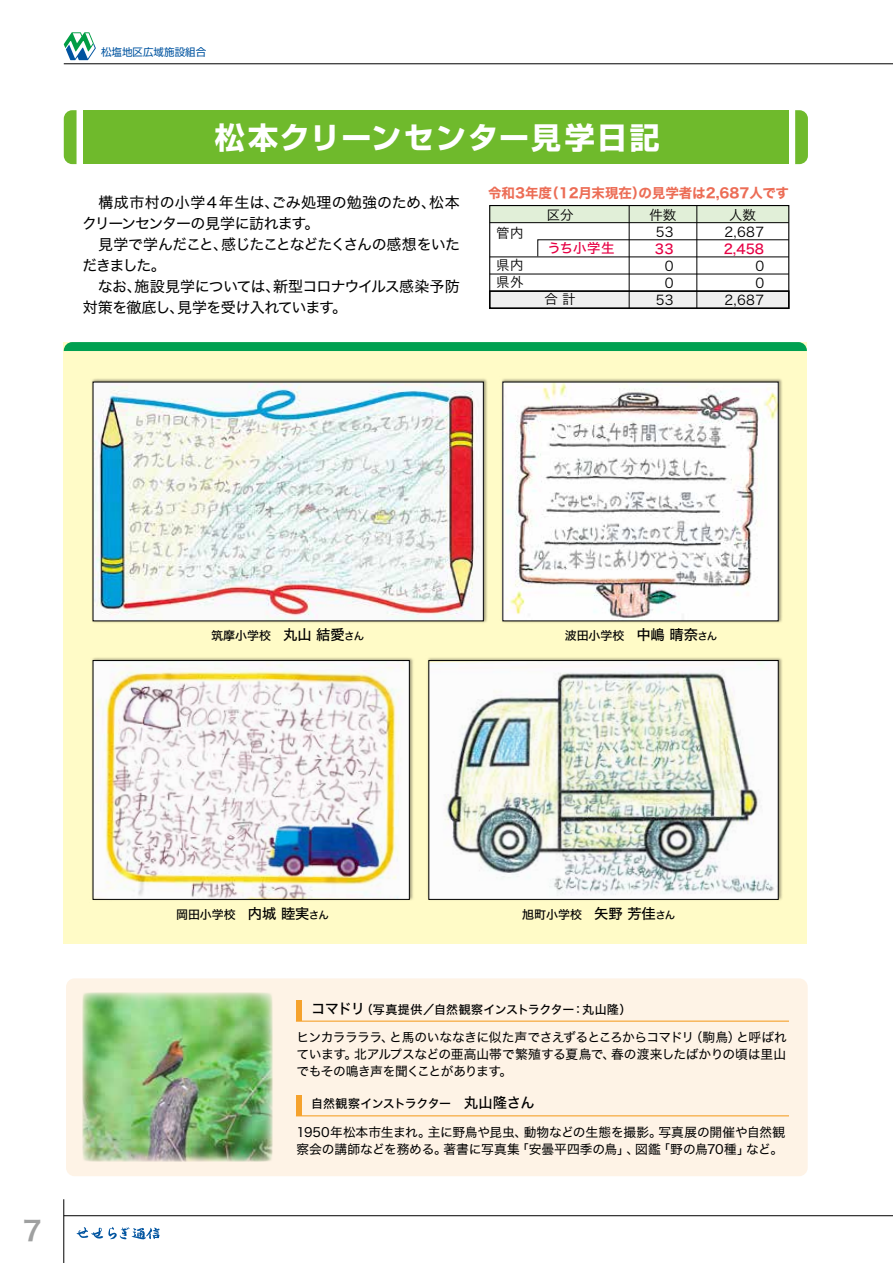
<style>
.page{position:relative;width:893px;height:1263px;background:#fff}
.page>*{position:absolute;margin:0;border:0;box-sizing:border-box;transform-origin:0 0}
.t1{font:700 30px "Shin Go Pr 6 N";letter-spacing:.07em;color:#fff}
.t2{font:27px "Hira Kaku Pro N W6";color:#9fa0a0}
.t3{font:15px/21px "Hira Kaku Std N W4";letter-spacing:-.04em;color:#000}
.t4{font:15px "Hira Kaku Std N W4";letter-spacing:-.07em;color:#000}
.t5{font:15px "Hira Kaku Std N W4";letter-spacing:-.065em;color:#000}
.t6{font:15px/21px "Hira Kaku Std N W4";letter-spacing:-.08em;color:#000}
.t7{font:15px "Hira Kaku Std N W4";letter-spacing:.02em;color:#000}
.t8{font:15px "Hira Kaku Std N W4";letter-spacing:.005em;color:#000}
.t9{font:14.25px "Hira Kaku Std N W5";color:#000}
.t10{font:13.5px "Hira Kaku Std N W7";color:#ec6d56}
.t11{font:13.35px/17.1px "Hira Kaku Pro N W3";letter-spacing:.025em;color:#000;text-align:right}
.t12{font:13.35px "Hira Kaku Std N W5";color:#e60044}
.t13{font:13.35px "Hira Kaku Std N W3";color:#000}
.t14{font:12.75px/17.2px "Hira Kaku Std N W4";letter-spacing:-.025em;color:#000}
.t15{font:12.75px "Hira Kaku Std N W4";letter-spacing:-.005em;color:#000}
.t16{font:12.75px "Hira Kaku Std N W4";letter-spacing:.005em;color:#000}
.t17{font:12.75px "Hira Kaku Std N W4";color:#000}
.t18{font:12.75px "Hira Kaku Std N W4";letter-spacing:-.045em;color:#000}
.t19{font:12px "Hira Kaku Std N W5";color:#000}
.t20{font:12px "Hira Kaku Std N W5";letter-spacing:-.05em;color:#000}
.t21{font:10.5px "Shin Go Pr 6 N";color:#0054a0}
.s1{font-size:10.5px}
</style>
<div class="page">
<hr style="left:64px;top:1215px;width:829px;height:1px;background:#000">
<svg style="left:64px;top:32px;width:32px;height:28px"></svg>
<hr style="left:64px;top:63px;width:829px;height:1px;background:#000">
<svg style="left:77px;top:1227px;width:83px;height:13px"></svg>
<div style="left:64px;top:342px;width:743px;height:601px;background:#fffbc7"></div>
<svg style="left:64px;top:342px;width:743px;height:9px;background:#03a152"></svg>
<div style="left:83px;top:110px;width:706px;height:54px;background:#6fba2c"></div>
<svg style="left:64px;top:110px;width:13px;height:54px"></svg>
<svg style="left:795px;top:110px;width:13px;height:54px"></svg>
<div style="left:490px;top:291px;width:299px;height:17px;background:#efefef"></div>
<div style="left:490px;top:206px;width:299px;height:17px;background:#e1efd8"></div>
<hr style="left:490px;top:222px;width:299px;height:1px;background:#000">
<hr style="left:629px;top:206px;width:1px;height:102px;background:#000">
<hr style="left:696px;top:206px;width:1px;height:102px;background:#000">
<hr style="left:490px;top:257px;width:299px;height:1px;background:#000">
<svg style="left:537px;top:239px;width:250px;height:18px"></svg>
<hr style="left:490px;top:274px;width:299px;height:1px;background:#000">
<hr style="left:490px;top:291px;width:299px;height:1px;background:#000">
<div style="left:489px;top:205px;width:300px;height:104px;border:1px solid #000"></div>
<img style="left:92px;top:378px;width:395px;height:245px">
<img style="left:95px;top:384px;width:387px;height:235px">
<img style="left:92px;top:657px;width:321px;height:244px">
<img style="left:95px;top:662px;width:313px;height:236px">
<div style="left:93px;top:660px;width:317px;height:240px;border:1px solid #000"></div>
<img style="left:430px;top:662px;width:347px;height:236px">
<div style="left:428px;top:660px;width:351px;height:240px;border:1px solid #000"></div>
<img style="left:501px;top:378px;width:281px;height:245px">
<img style="left:504px;top:384px;width:273px;height:235px">
<div style="left:66px;top:978px;width:742px;height:198px;background:#fef3e6;border-radius:9px"></div>
<hr style="left:296px;top:1020px;width:493px;height:2px;background:#f5a22d">
<div style="left:296px;top:1000px;width:6px;height:21px;background:#f5a22d"></div>
<hr style="left:296px;top:1115px;width:493px;height:1px;background:#f5a22d">
<div style="left:296px;top:1095px;width:6px;height:21px;background:#f5a22d"></div>
<img style="left:82px;top:992px;width:191px;height:169px">
<hr style="left:63px;top:1199px;width:1px;height:64px;background:#000">
<p class="t21" style="left:101px;top:44px;width:106px">松塩地区広域施設組合</p>
<h1 class="t1" style="left:215px;top:113px;width:446px">松本クリーンセンター見学日記</h1>
<p class="t10" style="left:639px;top:182px;width:152px">の見学者は2,687人です</p>
<p class="t10" style="left:488px;top:182px;width:66px">令和3年度</p>
<p class="t10" style="left:545px;top:182px;width:102px">（12月末現在）</p>
<p class="t7" style="left:83px;top:191px;width:198px">　構成市村の小学４年生は、</p>
<p class="t4" style="left:82px;top:212px;width:239px">クリーンセンターの見学に訪れます。</p>
<p class="t5" style="left:221px;top:233px;width:241px">感じたことなどたくさんの感想をいた</p>
<p class="t8" style="left:272px;top:191px;width:166px">ごみ処理の勉強のため、</p>
<p class="t3" style="left:429px;top:192px;width:32px">松本</p>
<p class="t11" style="left:649px;top:205px;width:28px">件数</p>
<p class="t11" style="left:729px;top:205px;width:28px">人数</p>
<p class="t11" style="left:547px;top:205px;width:28px">区分</p>
<p class="t13" style="left:656px;top:221px;width:19px">53</p>
<p class="t12" style="left:655px;top:238px;width:20px">33</p>
<p class="t11" style="left:656px;top:256px;width:19px">0<br>0<br>53</p>
<p class="t11" style="left:724px;top:222px;width:41px">2,687</p>
<p class="t11" style="left:496px;top:223px;width:29px">管内</p>
<p class="t6" style="left:82px;top:234px;width:147px">　見学で学んだこと、だきました。</p>
<p class="t12" style="left:547px;top:238px;width:69px">うち小学生</p>
<p class="t12" style="left:724px;top:238px;width:42px">2,458</p>
<p class="t11" style="left:724px;top:256px;width:41px">0<br>0<br>2,687</p>
<p class="t11" style="left:496px;top:256px;width:29px;text-align:left">県内県外</p>
<p class="t3" style="left:273px;top:276px;width:188px">新型コロナウイルス感染予防</p>
<p class="t3" style="left:135px;top:276px;width:147px">施設見学については、</p>
<p class="t3" style="left:83px;top:276px;width:266px">　なお、<br>対策を徹底し見学を受け入れています。</p>
<p class="t11" style="left:544px;top:290px;width:33px">合計</p>
<p class="t3" style="left:170px;top:297px;width:16px">、</p>
<h2 class="t2" style="left:22px;top:1207px;width:21px">7</h2>
<p class="t9" style="left:283px;top:623px;width:82px">丸山結愛<span class="s1">さん</span></p>
<p class="t19" style="left:211px;top:626px;width:73px">筑摩小学校　</p>
<p class="t9" style="left:636px;top:623px;width:83px">中嶋晴奈<span class="s1">さん</span></p>
<p class="t19" style="left:565px;top:626px;width:73px">波田小学校　</p>
<p class="t9" style="left:248px;top:902px;width:83px">内城睦実<span class="s1">さん</span></p>
<p class="t19" style="left:176px;top:905px;width:73px">岡田小学校　</p>
<p class="t9" style="left:594px;top:902px;width:83px">矢野芳佳<span class="s1">さん</span></p>
<p class="t19" style="left:522px;top:905px;width:73px">旭町小学校　</p>
<p class="t9" style="left:311px;top:998px;width:55px">コマドリ</p>
<p class="t19" style="left:582px;top:1000px;width:51px">丸山隆(</p>
<p class="t19" style="left:361px;top:1000px;width:215px">（写真提供／自然観察インストラクター</p>
<p class="t19" style="left:572px;top:1000px;width:13px">：</p>
<p class="t14" style="left:389px;top:1028px;width:307px">と馬のいななきに似た声でさえずるところからコマドリ</p>
<p class="t14" style="left:690px;top:1028px;width:52px">（駒鳥）</p>
<p class="t14" style="left:736px;top:1028px;width:52px">と呼ばれ</p>
<p class="t18" style="left:296px;top:1027px;width:99px">ヒンカララララ、</p>
<p class="t14" style="left:354px;top:1045px;width:262px">北アルプスなどの亜高山帯で繁殖する夏鳥で、</p>
<p class="t14" style="left:611px;top:1045px;width:177px">春の渡来したばかりの頃は里山</p>
<p class="t14" style="left:296px;top:1045px;width:217px">ています。<br>でもその鳴き声を聞くことがあります。</p>
<p class="t9" style="left:464px;top:1092px;width:72px">丸山隆さん</p>
<p class="t20" style="left:311px;top:1094px;width:154px">自然観察インストラクター　</p>
<p class="t15" style="left:296px;top:1122px;width:136px">1950年松本市生まれ。</p>
<p class="t16" style="left:658px;top:1122px;width:128px">写真展の開催や自然観</p>
<p class="t14" style="left:428px;top:1123px;width:101px">主に野鳥や昆虫、</p>
<p class="t14" style="left:524px;top:1123px;width:140px">動物などの生態を撮影。</p>
<p class="t14" style="left:443px;top:1141px;width:78px">著書に写真集</p>
<p class="t17" style="left:516px;top:1140px;width:125px">「安曇平四季の鳥」、</p>
<p class="t14" style="left:657px;top:1141px;width:94px">「野の鳥70種」</p>
<p class="t14" style="left:296px;top:1141px;width:152px">察会の講師などを務める。</p>
<p class="t14" style="left:746px;top:1141px;width:38px">など。</p>
<p class="t14" style="left:635px;top:1141px;width:27px">図鑑</p>
</div>
